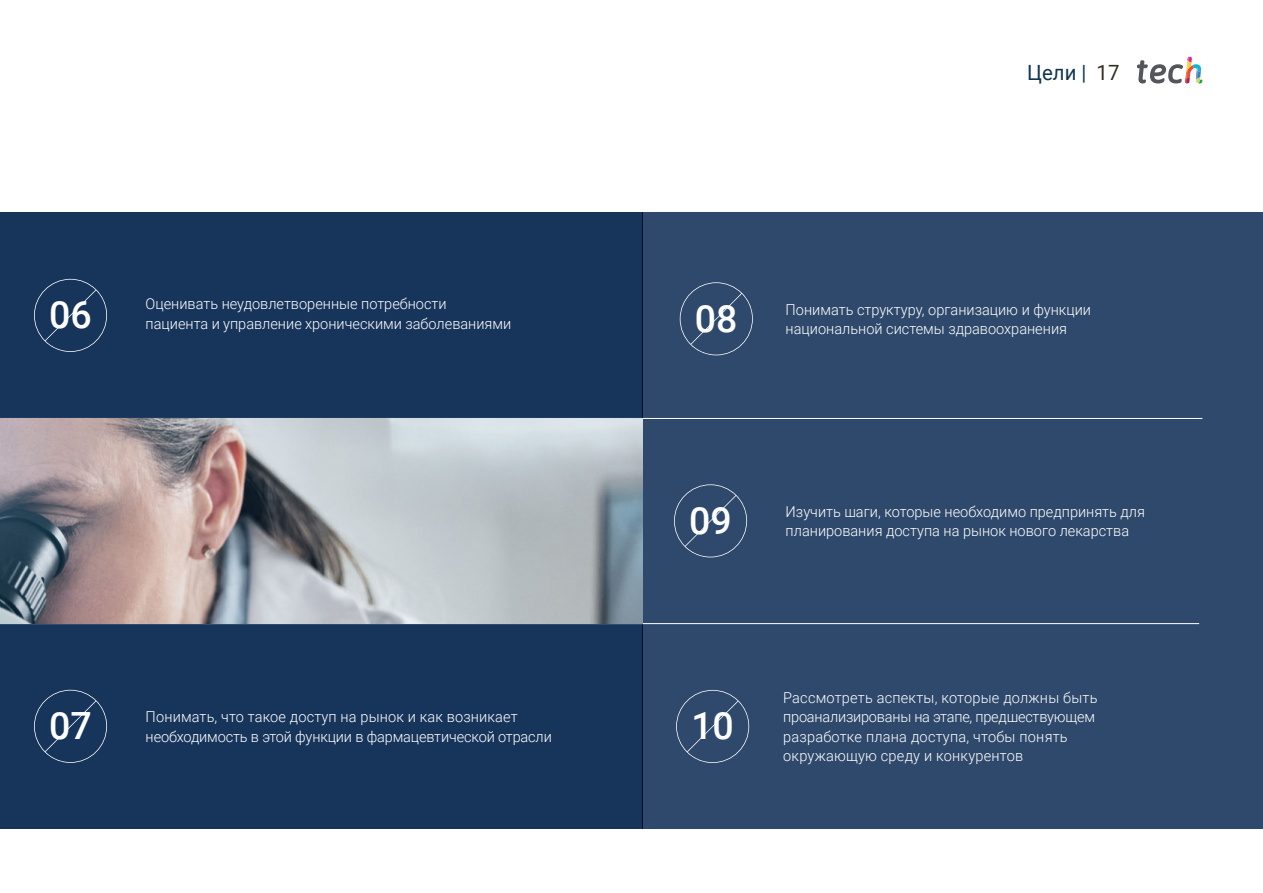
<style>
.page{position:relative;width:1263px;height:893px;background:#fff}
.page>*{position:absolute;margin:0;border:0;box-sizing:border-box;transform-origin:0 0}
.t1{font:500 37.5px "Roboto";color:#fff}
.t2{font:21px "Roboto";color:#123352}
.t3{font:300 15px/19.5px "Roboto";color:#fff}
.s1{color:#312e20}
</style>
<div class="page">
<div style="left:0;top:213px;width:642px;height:616px;background:#17355b"></div>
<div style="left:642px;top:213px;width:621px;height:616px;background:#2e496b"></div>
<hr style="left:0;top:418px;width:1202px;height:1px;background:#fff">
<hr style="left:0;top:623px;width:1199px;height:1px;background:#fff">
<svg style="left:1137px;top:57px;width:65px;height:27px"></svg>
<svg style="left:34px;top:279px;width:73px;height:73px"></svg>
<svg style="left:34px;top:690px;width:73px;height:73px"></svg>
<svg style="left:680px;top:282px;width:73px;height:73px"></svg>
<svg style="left:674px;top:484px;width:73px;height:73px"></svg>
<svg style="left:676px;top:690px;width:73px;height:73px"></svg>
<img style="left:0;top:418px;width:642px;height:206px">
<h1 class="t1" style="left:49px;top:288px;width:44px">06</h1>
<p class="t3" style="left:146px;top:294px;width:367px">Оценивать неудовлетворенные потребности пациента и управление хроническими заболеваниями</p>
<h1 class="t1" style="left:49px;top:699px;width:44px">07</h1>
<p class="t3" style="left:146px;top:706px;width:373px">Понимать, что такое доступ на рынок и как возникает</p>
<p class="t3" style="left:146px;top:726px;width:408px">необходимость в этой функции в фармацевтической отрасли</p>
<h2 class="t2" style="left:1027px;top:57px;width:94px">Цели | <span class="s1">17</span></h2>
<h1 class="t1" style="left:695px;top:292px;width:44px">08</h1>
<p class="t3" style="left:786px;top:299px;width:307px">Понимать структуру, организацию и функции</p>
<p class="t3" style="left:786px;top:319px;width:283px">национальной системы здравоохранения</p>
<h1 class="t1" style="left:689px;top:494px;width:44px">09</h1>
<p class="t3" style="left:786px;top:501px;width:361px">Изучить шаги, которые необходимо предпринять для планирования доступа на рынок нового лекарства</p>
<h1 class="t1" style="left:691px;top:699px;width:44px">10</h1>
<p class="t3" style="left:783px;top:687px;width:316px">Рассмотреть аспекты, которые должны быть проанализированы на этапе, предшествующем разработке плана доступа, чтобы понять окружающую среду и конкурентов</p>
</div>
